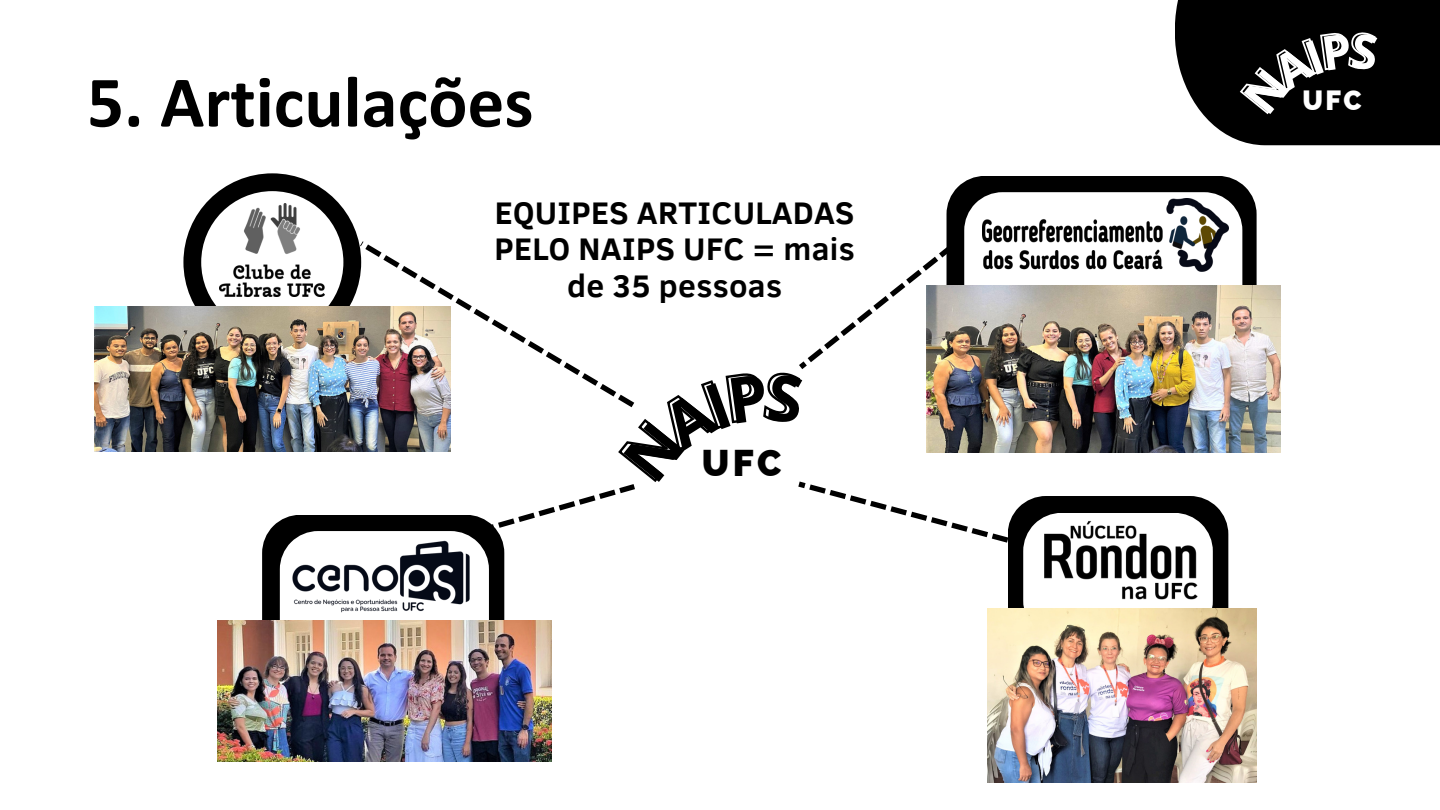
<style>
.page{position:relative;width:1440px;height:810px;background:#fff}
.page>*{position:absolute;margin:0;border:0;box-sizing:border-box;transform-origin:0 0}
.t1{font:700 73.1px "Calibri";color:#000}
.t2{font:800 37.2px "Raleway";color:#000}
.t3{font:700 32px/36.8px "Clear Sans";letter-spacing:.01em;color:#000;text-align:center}
.t4{font:800 27.8px "Raleway";color:#fff}
</style>
<div class="page">
<svg style="left:1242px;top:184px;width:15px;height:102px;fill:#000"></svg>
<img style="left:94px;top:306px;width:89px;height:146px">
<img style="left:1242px;top:286px;width:38px;height:167px">
<img style="left:217px;top:685px;width:335px;height:77px">
<img style="left:987px;top:609px;width:269px;height:174px">
<div style="left:1175px;top:0;width:265px;height:145px;background:#000"></div>
<img style="left:183px;top:173px;width:1059px;height:512px">
<svg style="left:1240px;top:32px;width:136px;height:83px"></svg>
<p class="t1" style="left:87px;top:72px;width:448px">5. Articulações</p>
<p class="t3" style="left:494px;top:192px;width:362px">EQUIPES ARTICULADAS<br>PELO NAIPS UFC = mais de 35 pessoas</p>
<p class="t2" style="left:702px;top:441px;width:81px">UFC</p>
<p class="t4" style="left:1302px;top:84px;width:61px">UFC</p>
</div>
